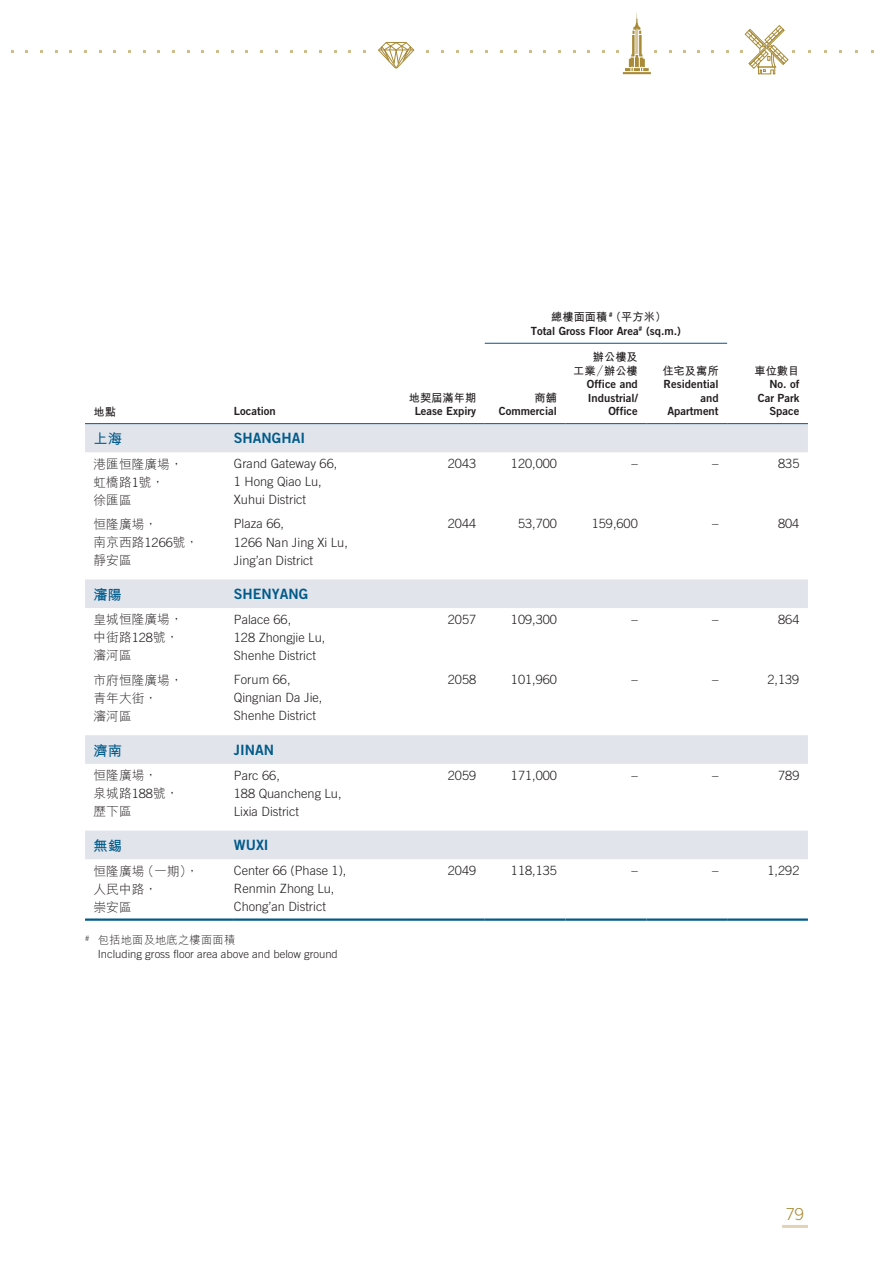
<style>
.page{position:relative;width:893px;height:1263px;background:#fff}
.page>*{position:absolute;margin:0;border:0;box-sizing:border-box;transform-origin:0 0}
.t1{font:300 16.5px "Trade Gothic LT Std";color:#a88a37}
.t2{font:14.25px "Trade Gothic LT Std Bd 2";color:#005b8a}
.t3{font:700 14.25px "M Hei HK";color:#005b8a}
.t4{font:300 12.75px/18px "Trade Gothic LT Std";color:#231f20}
.t5{font:300 12.75px/18px "M Hei HK";color:#231f20}
.t6{font:11.25px/13.5px "Trade Gothic LT Std Bd 2";color:#231f20;text-align:right}
.t7{font:300 11.25px "Trade Gothic LT Std";color:#231f20}
.t8{font:700 11.25px/13.5px "M Hei HK";color:#231f20;text-align:right}
.t9{font:300 11.25px "M Hei HK";letter-spacing:.02em;color:#231f20}
.s1{font-family:"Trade Gothic LT Std"}
</style>
<div class="page">
<svg style="left:378px;top:42px;width:37px;height:27px"></svg>
<svg style="left:616px;top:13px;width:41px;height:61px"></svg>
<svg style="left:740px;top:25px;width:55px;height:49px"></svg>
<hr style="left:782px;top:1225px;width:26px;height:3px;background:#e1d4b6">
<svg style="left:85px;top:424px;width:723px;height:435px"></svg>
<hr style="left:85px;top:918px;width:149px;height:3px;background:#005b8a">
<hr style="left:234px;top:918px;width:170px;height:3px;background:#005b8a">
<hr style="left:404px;top:918px;width:81px;height:3px;background:#005b8a">
<hr style="left:485px;top:918px;width:81px;height:3px;background:#005b8a">
<hr style="left:566px;top:918px;width:80px;height:3px;background:#005b8a">
<hr style="left:646px;top:918px;width:81px;height:3px;background:#005b8a">
<hr style="left:727px;top:918px;width:81px;height:3px;background:#005b8a">
<hr style="left:85px;top:423px;width:149px;height:1px;background:#005b8a">
<hr style="left:234px;top:423px;width:170px;height:1px;background:#005b8a">
<hr style="left:404px;top:423px;width:81px;height:1px;background:#005b8a">
<hr style="left:485px;top:423px;width:81px;height:1px;background:#005b8a">
<hr style="left:566px;top:423px;width:80px;height:1px;background:#005b8a">
<hr style="left:646px;top:423px;width:81px;height:1px;background:#005b8a">
<hr style="left:727px;top:423px;width:81px;height:1px;background:#005b8a">
<hr style="left:485px;top:343px;width:242px;height:1px;background:#005b8a">
<p class="t8" style="left:94px;top:404px;width:24px">地點</p>
<p class="t6" style="left:234px;top:404px;width:43px">Location</p>
<p class="t8" style="left:409px;top:390px;width:69px">地契屆滿年期</p>
<p class="t6" style="left:415px;top:404px;width:63px">Lease Expiry</p>
<p class="t8" style="left:551px;top:309px;width:117px">總樓面面積 <sup>#</sup>（平方米）</p>
<p class="t6" style="left:531px;top:324px;width:152px">Total Gross Floor Area<sup>#</sup> (sq.m.)</p>
<p class="t8" style="left:535px;top:390px;width:24px">商舖</p>
<p class="t6" style="left:499px;top:404px;width:60px">Commercial</p>
<p class="t8" style="left:573px;top:349px;width:66px">辦公樓及<br>工業／辦公樓</p>
<p class="t6" style="left:587px;top:377px;width:52px">Office and<br>I ndustrial/<br>Office</p>
<p class="t8" style="left:662px;top:363px;width:58px">住宅及寓所</p>
<p class="t6" style="left:664px;top:377px;width:57px">Residential and<br>Apartment</p>
<p class="t8" style="left:754px;top:363px;width:46px">車位數目</p>
<p class="t6" style="left:758px;top:377px;width:43px">No. of<br>Car Park<br>Space</p>
<p class="t3" style="left:94px;top:428px;width:30px">上海</p>
<p class="t2" style="left:234px;top:429px;width:65px">SHANGHAI</p>
<p class="t5" style="left:94px;top:455px;width:91px">港匯恒隆廣場，虹橋路<span class="s1">1</span>號，<br>徐匯區</p>
<p class="t4" style="left:234px;top:454px;width:105px">Grand Gateway 66,<br>1 Hong Qiao Lu,<br>Xuhui District</p>
<p class="t4" style="left:448px;top:454px;width:30px">2043</p>
<p class="t4" style="left:511px;top:454px;width:48px">120,000</p>
<p class="t4" style="left:631px;top:454px;width:8px">–</p>
<p class="t4" style="left:712px;top:454px;width:8px">–</p>
<p class="t4" style="left:778px;top:454px;width:23px">835</p>
<p class="t5" style="left:94px;top:515px;width:106px">恒隆廣場，<br>南京西路<span class="s1">1266</span>號，靜安區</p>
<p class="t4" style="left:234px;top:515px;width:116px">Plaza 66,<br>1266 Nan Jing Xi Lu,<br>Jing’an District</p>
<p class="t4" style="left:448px;top:515px;width:30px">2044</p>
<p class="t4" style="left:518px;top:515px;width:40px">53,700</p>
<p class="t4" style="left:592px;top:515px;width:48px">159,600</p>
<p class="t4" style="left:712px;top:515px;width:8px">–</p>
<p class="t4" style="left:778px;top:515px;width:23px">804</p>
<p class="t3" style="left:94px;top:584px;width:30px">瀋陽</p>
<p class="t2" style="left:234px;top:585px;width:75px">SHENYANG</p>
<p class="t5" style="left:94px;top:610px;width:91px">皇城恒隆廣場，中街路<span class="s1">128</span>號，瀋河區</p>
<p class="t4" style="left:234px;top:610px;width:93px">Palace 66,<br>128 Zhongjie Lu,<br>Shenhe District</p>
<p class="t4" style="left:448px;top:610px;width:30px">2057</p>
<p class="t4" style="left:511px;top:610px;width:48px">109,300</p>
<p class="t4" style="left:631px;top:610px;width:8px">–</p>
<p class="t4" style="left:712px;top:610px;width:8px">–</p>
<p class="t4" style="left:778px;top:610px;width:23px">864</p>
<p class="t5" style="left:94px;top:671px;width:91px">市府恒隆廣場，青年大街，<br>瀋河區</p>
<p class="t4" style="left:234px;top:670px;width:90px">Forum 66,<br>Qingnian Da Jie,<br>Shenhe District</p>
<p class="t4" style="left:448px;top:670px;width:30px">2058</p>
<p class="t4" style="left:511px;top:670px;width:48px">101,960</p>
<p class="t4" style="left:631px;top:670px;width:8px">–</p>
<p class="t4" style="left:712px;top:670px;width:8px">–</p>
<p class="t4" style="left:767px;top:670px;width:33px">2,139</p>
<p class="t3" style="left:94px;top:740px;width:30px">濟南</p>
<p class="t2" style="left:234px;top:741px;width:42px">JI NAN</p>
<p class="t5" style="left:94px;top:766px;width:87px">恒隆廣場，<br>泉城路<span class="s1">188</span>號，歷下區</p>
<p class="t4" style="left:234px;top:766px;width:109px">Parc 66,<br>188 Quancheng Lu,<br>Lixia District</p>
<p class="t4" style="left:448px;top:766px;width:30px">2059</p>
<p class="t4" style="left:511px;top:766px;width:48px">171,000</p>
<p class="t4" style="left:631px;top:766px;width:8px">–</p>
<p class="t4" style="left:712px;top:766px;width:8px">–</p>
<p class="t4" style="left:778px;top:766px;width:23px">789</p>
<p class="t3" style="left:94px;top:835px;width:30px">無錫</p>
<p class="t2" style="left:234px;top:836px;width:34px">WUXI</p>
<p class="t5" style="left:94px;top:862px;width:107px">恒隆廣場（一期），人民中路，<br>崇安區</p>
<p class="t4" style="left:234px;top:861px;width:114px">Center 66 (Phase 1),<br>Renmin Zhong Lu,<br>Chong’an District</p>
<p class="t4" style="left:448px;top:861px;width:30px">2049</p>
<p class="t4" style="left:511px;top:861px;width:48px">118,135</p>
<p class="t4" style="left:631px;top:861px;width:8px">–</p>
<p class="t4" style="left:712px;top:861px;width:8px">–</p>
<p class="t4" style="left:767px;top:861px;width:33px">1,292</p>
<p class="t9" style="left:85px;top:934px;width:152px"><sup>#</sup> 包括地面及地底之樓面面積</p>
<p class="t7" style="left:98px;top:947px;width:242px">Including gross floor area above and below ground</p>
<p class="t1" style="left:786px;top:1204px;width:20px">79</p>
</div>
